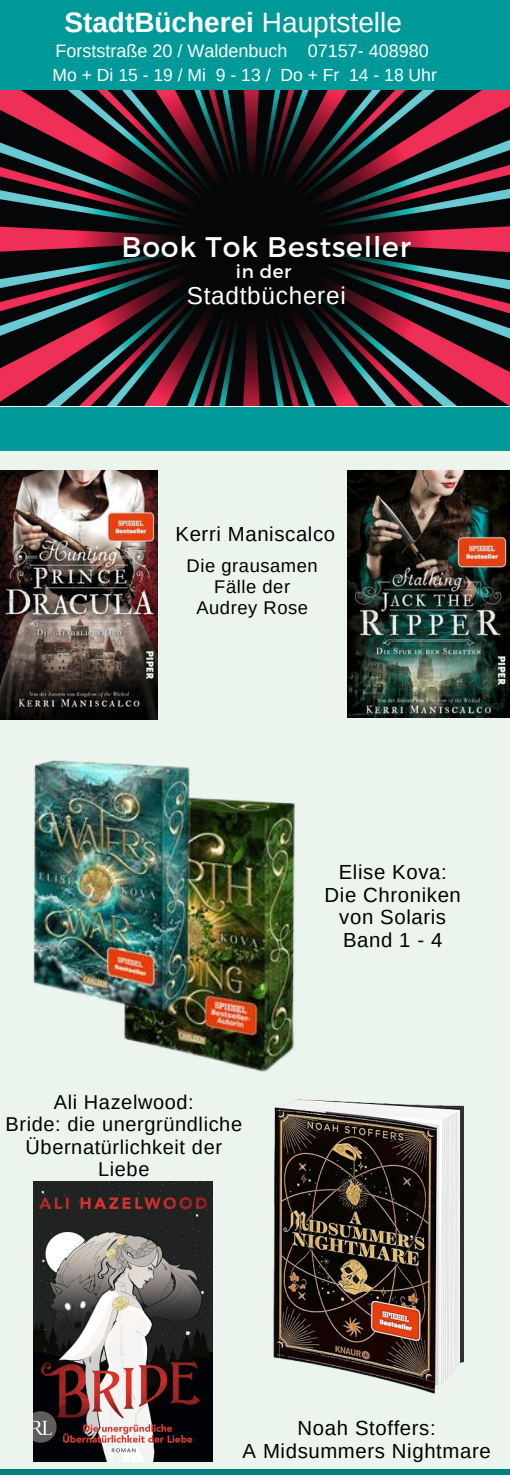
<style>
.page{position:relative;width:510px;height:1475px;background:#fff}
.page>*{position:absolute;margin:0;border:0;box-sizing:border-box;transform-origin:0 0}
.t1{font:28.4px "Montserrat";letter-spacing:.03em;color:#fff}
.t2{font:700 28px "Arimo";color:#fff}
.t3{font:24.4px "Arimo";letter-spacing:.03em;color:#fff}
.t4{font:20.4px/22.4px "Arimo";letter-spacing:.03em;color:#000;text-align:center}
.t5{font:20px/22.4px "Arimo";letter-spacing:.03em;color:#000;text-align:center}
.t6{font:18.4px/21px "Arimo";letter-spacing:.03em;color:#000;text-align:center}
.t7{font:18.4px "Montserrat";color:#fff}
.t8{font:18px "Arimo";color:#fff}
.t9{font:17.6px "Arimo";color:#fff}
.s1{font-weight:400}
</style>
<div class="page">
<div style="left:0;top:0;width:510px;height:1474px;background:#ebf5ee"></div>
<div style="left:0;top:0;width:510px;height:91px;background:#099"></div>
<div style="left:0;top:1469px;width:510px;height:5px;background:#008080"></div>
<div style="left:0;top:407px;width:510px;height:43px;background:#099"></div>
<img style="left:0;top:91px;width:510px;height:315px">
<img style="left:0;top:470px;width:157px;height:249px">
<img style="left:348px;top:470px;width:162px;height:247px">
<img style="left:273px;top:1099px;width:191px;height:294px">
<img style="left:34px;top:1181px;width:178px;height:280px">
<img style="left:124px;top:802px;width:171px;height:270px">
<img style="left:33px;top:760px;width:241px;height:266px">
<p class="t2" style="left:64px;top:7px;width:339px">StadtBücherei <span class="s1">Hauptstelle</span></p>
<h2 class="t8" style="left:56px;top:41px;width:375px">Forststraße 20 / Waldenbuch 07157- 408980</h2>
<h2 class="t9" style="left:53px;top:65px;width:386px">Mo + Di 15 - 19 / Mi 9 - 13 / Do + Fr 14 - 18 Uhr</h2>
<p class="t1" style="left:121px;top:228px;width:291px">Book Tok Bestseller</p>
<p class="t7" style="left:236px;top:259px;width:57px">in der</p>
<p class="t3" style="left:187px;top:281px;width:161px">Stadtbücherei</p>
<h2 class="t4" style="left:176px;top:522px;width:161px">Kerri Maniscalco</h2>
<h2 class="t6" style="left:187px;top:555px;width:133px">Die grausamen<br>Fälle der<br>Audrey Rose</h2>
<p class="t5" style="left:5px;top:1090px;width:238px">Ali Hazelwood:<br>Bride: die unergründliche<br>Übernatürlichkeit der<br>Liebe</p>
<p class="t4" style="left:325px;top:861px;width:138px">Elise Kova:<br>Die Chroniken von Solaris<br>Band 1 - 4</p>
<h2 class="t4" style="left:243px;top:1416px;width:250px">Noah Stoffers:<br>A Midsummers Nightmare</h2>
</div>
